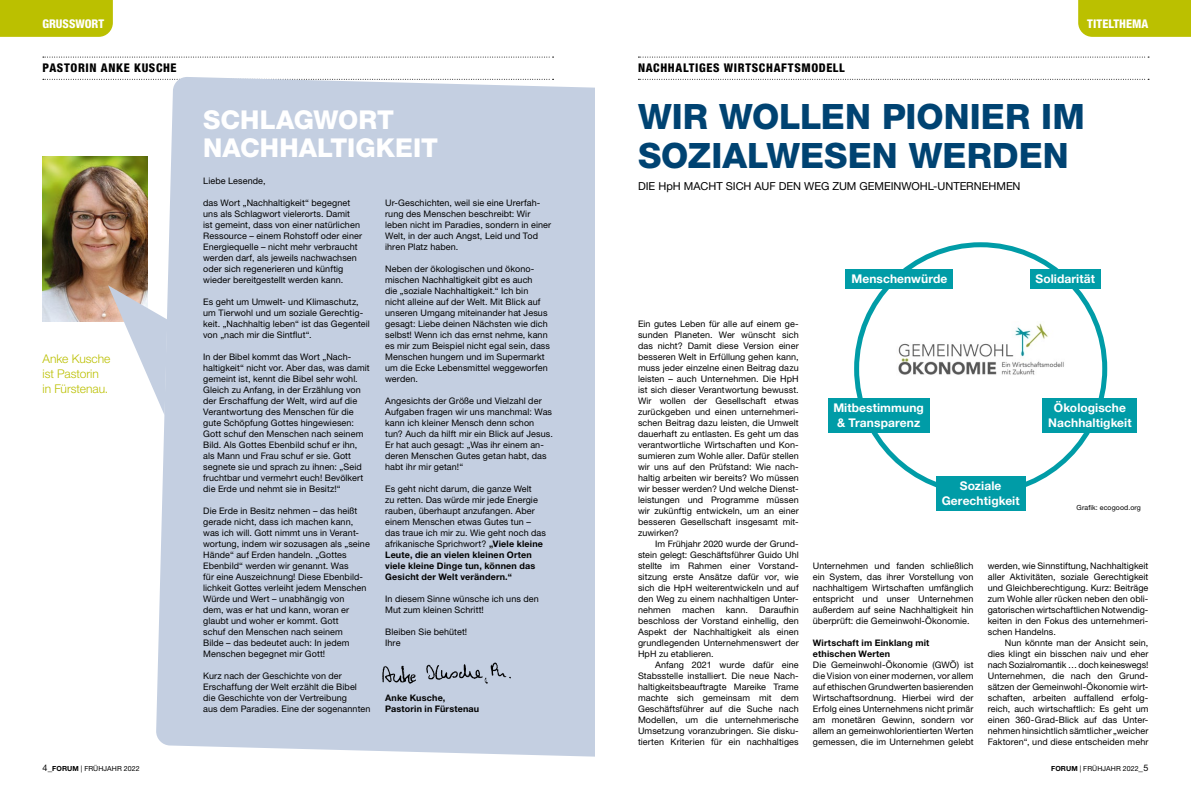
<style>
.page{position:relative;width:1191px;height:794px;background:#fff}
.page>*{position:absolute;margin:0;border:0;box-sizing:border-box;transform-origin:0 0}
.t1{font:800 35px/38.5px "Helvetica Neue LT Std";color:#004372}
.t2{font:800 26px/27.5px "Helvetica Neue LT Std";color:#fff}
.t3{font:700 12px/15px "Helvetica Neue LT Std";letter-spacing:.005em;color:#fff;text-align:center}
.t4{font:800 condensed 12px "Helvetica Neue LT Std";letter-spacing:.055em;color:#000}
.t5{font:300 12px/15px "Helvetica Neue LT Std";letter-spacing:-.005em;color:#bbc000}
.t6{font:800 condensed 12px "Helvetica Neue LT Std";letter-spacing:.005em;color:#fff}
.t7{font:11px "Helvetica Neue LT Std";color:#000}
.t8{font:9px/11px "Helvetica Neue LT Std";letter-spacing:.01em;color:#000}
.t9{font:700 9px/11px "Helvetica Neue LT Std";letter-spacing:.02em;color:#000}
.t10{font:7px "Helvetica Neue LT Std";letter-spacing:.015em;color:#000}
.s1{font-weight:700}
.s2{font-size:9px}
</style>
<div class="page">
<img style="left:43px;top:157px;width:104px;height:165px">
<svg style="left:43px;top:79px;width:113px;height:1px"></svg>
<svg style="left:43px;top:57px;width:510px;height:1px"></svg>
<div style="left:156px;top:77px;width:439px;height:680px;background:#c4cfe1"></div>
<div style="left:0;top:0;width:113px;height:37px;background:#bbc000"></div>
<svg style="left:108px;top:285px;width:59px;height:130px"></svg>
<img style="left:363px;top:641px;width:173px;height:50px">
<svg style="left:638px;top:79px;width:511px;height:1px"></svg>
<svg style="left:638px;top:57px;width:511px;height:1px"></svg>
<div style="left:1078px;top:0;width:113px;height:37px;background:#bbc000"></div>
<img style="left:898px;top:323px;width:166px;height:52px">
<div style="left:1029px;top:269px;width:71px;height:20px;background:#009ca7"></div>
<div style="left:936px;top:476px;width:89px;height:35px;background:#009ca7"></div>
<div style="left:1042px;top:398px;width:95px;height:35px;background:#009ca7"></div>
<div style="left:827px;top:398px;width:102px;height:35px;background:#009ca7"></div>
<div style="left:845px;top:269px;width:108px;height:20px;background:#009ca7"></div>
<h3 class="t6" style="left:42px;top:17px;width:63px">GRUSSWORT</h3>
<h3 class="t4" style="left:43px;top:61px;width:136px">PASTORIN ANKE KUSCHE</h3>
<h3 class="t5" style="left:43px;top:351px;width:69px">Anke Kusche ist Pastorin<br>in Fürstenau.</h3>
<h2 class="t2" style="left:203px;top:106px;width:236px">SCHLAGWORT<br>NACHHALTIGKEIT</h2>
<p class="t8" style="left:203px;top:175px;width:64px">Liebe Lesende,</p>
<p class="t8" style="left:203px;top:197px;width:160px">das Wort „Nachhaltigkeit“ begegnet uns als Schlagwort vielerorts. Damit<br>ist gemeint, dass von einer natürlichen Ressource – einem Rohstoff oder einer Energiequelle – nicht mehr verbraucht werden darf, als jeweils nachwachsen oder sich regenerieren und künftig wieder bereitgestellt werden kann.</p>
<p class="t8" style="left:203px;top:296px;width:168px">Es geht um Umwelt- und Klimaschutz, um Tierwohl und um soziale Gerechtig&shy;keit. „Nachhaltig leben“ ist das Gegenteil von „nach mir die Sintflut“.</p>
<p class="t8" style="left:203px;top:351px;width:168px">In der Bibel kommt das Wort „Nach&shy;haltigkeit“ nicht vor. Aber das, was damit gemeint ist, kennt die Bibel sehr wohl.<br>Gleich zu Anfang, in der Erzählung von der Erschaffung der Welt, wird auf die Verantwortung des Menschen für die gute Schöpfung Gottes hingewiesen:<br>Gott schuf den Menschen nach seinem Bild. Als Gottes Ebenbild schuf er ihn, als Mann und Frau schuf er sie. Gott segnete sie und sprach zu ihnen: „Seid fruchtbar und vermehrt euch! Bevölkert die Erde und nehmt sie in Besitz!“</p>
<p class="t8" style="left:203px;top:505px;width:168px">Die Erde in Besitz nehmen – das heißt gerade nicht, dass ich machen kann, was ich will. Gott nimmt uns in Verant&shy;wortung, indem wir sozusagen als „seine Hände“ auf Erden handeln. „Gottes Ebenbild“ werden wir genannt. Was<br>für eine Auszeichnung! Diese Ebenbild&shy;lichkeit Gottes verleiht jedem Menschen Würde und Wert – unabhängig von<br>dem, was er hat und kann, woran er glaubt und woher er kommt. Gott<br>schuf den Menschen nach seinem<br>Bilde – das bedeutet auch: In jedem Menschen begegnet mir Gott!</p>
<p class="t8" style="left:203px;top:670px;width:169px">Kurz nach der Geschichte von der Erschaffung der Welt erzählt die Bibel die Geschichte von der Vertreibung<br>aus dem Paradies. Eine der sogenannten</p>
<p class="t8" style="left:385px;top:197px;width:167px">Ur-Geschichten, weil sie eine Urerfah&shy;rung des Menschen beschreibt: Wir leben nicht im Paradies, sondern in einer Welt, in der auch Angst, Leid und Tod ihren Platz haben.</p>
<p class="t8" style="left:385px;top:263px;width:166px">Neben der ökologischen und ökono&shy;mischen Nachhaltigkeit gibt es auch<br>die „soziale Nachhaltigkeit.“ Ich bin nicht alleine auf der Welt. Mit Blick auf unseren Umgang miteinander hat Jesus gesagt: Liebe deinen Nächsten wie dich selbst! Wenn ich das ernst nehme, kann es mir zum Beispiel nicht egal sein, dass Menschen hungern und im Supermarkt um die Ecke Lebensmittel weggeworfen werden.</p>
<p class="t8" style="left:385px;top:395px;width:169px">Angesichts der Größe und Vielzahl der Aufgaben fragen wir uns manchmal: Was kann ich kleiner Mensch denn schon tun? Auch da hilft mir ein Blick auf Jesus.<br>Er hat auch gesagt: „Was ihr einem an&shy;deren Menschen Gutes getan habt, das habt ihr mir getan!“</p>
<p class="t8" style="left:385px;top:483px;width:162px">Es geht nicht darum, die ganze Welt<br>zu retten. Das würde mir jede Energie rauben, überhaupt anzufangen. Aber einem Menschen etwas Gutes tun – das traue ich mir zu. Wie geht noch das afrikanische Sprichwort? <span class="s1">„Viele kleine Leute, die an vielen kleinen Orten viele kleine Dinge tun, können das Gesicht der Welt verändern.“</span></p>
<p class="t8" style="left:385px;top:593px;width:155px">In diesem Sinne wünsche ich uns den<br>Mut zum kleinen Schritt!</p>
<p class="t8" style="left:385px;top:626px;width:83px">Bleiben Sie behütet!<br>Ihre</p>
<p class="t9" style="left:385px;top:692px;width:96px">Anke Kusche,<br>Pastorin in Fürstenau</p>
<h3 class="t6" style="left:1087px;top:17px;width:63px">TITELTHEMA</h3>
<h3 class="t4" style="left:638px;top:61px;width:208px">NACHHALTIGES WIRTSCHAFTSMODELL</h3>
<h1 class="t1" style="left:638px;top:97px;width:448px">WIR WOLLEN PIONIER IM<br>SOZIALWESEN WERDEN</h1>
<p class="t7" style="left:638px;top:179px;width:384px">DIE HpH MACHT SICH AUF DEN WEG ZUM GEMEINWOHL-UNTERNEHMEN</p>
<h3 class="t3" style="left:851px;top:271px;width:98px">Menschenwürde</h3>
<h3 class="t3" style="left:1035px;top:271px;width:61px">Solidarität</h3>
<p class="t8" style="left:638px;top:318px;width:162px;text-align:justify">Ein gutes Leben für alle auf einem ge&shy;sunden Planeten. Wer wünscht sich das nicht? Damit diese Version einer besseren Welt in Erfüllung gehen kann, muss jeder einzelne einen Beitrag dazu leisten – auch Unternehmen. Die HpH ist sich dieser Verantwortung bewusst.<br>Wir wollen der Gesellschaft etwas zurückgeben und einen unternehmeri&shy;schen Beitrag dazu leisten, die Umwelt dauerhaft zu entlasten. Es geht um das verantwortliche Wirtschaften und Kon&shy;sumieren zum Wohle aller. Dafür stellen wir uns auf den Prüfstand: Wie nach&shy;haltig arbeiten wir bereits? Wo müssen wir besser werden? Und welche Dienst&shy;leistungen und Programme müssen wir zukünftig entwickeln, um an einer besseren Gesellschaft insgesamt mit&shy;zuwirken?</p>
<p class="t8" style="left:638px;top:538px;width:162px;text-align:justify;text-indent:17px">Im Frühjahr 2020 wurde der Grund&shy;stein gelegt: Geschäftsführer Guido Uhl stellte im Rahmen einer Vorstand&shy;sitzung erste Ansätze dafür vor, wie sich die HpH weiterentwickeln und auf den Weg zu einem nachhaltigen Unter&shy;nehmen machen kann. Daraufhin beschloss der Vorstand einhellig, den Aspekt der Nachhaltigkeit als einen grundlegenden Unternehmenswert der HpH zu etablieren.</p>
<p class="t8" style="left:638px;top:659px;width:162px;text-align:justify;text-indent:17px">Anfang 2021 wurde dafür eine Stabsstelle installiert. Die neue Nach&shy;haltigkeitsbeauftragte Mareike Trame machte sich gemeinsam mit dem Geschäftsführer auf die Suche nach Modellen, um die unternehmerische Umsetzung voranzubringen. Sie disku&shy;tierten Kriterien für ein nachhaltiges</p>
<h3 class="t3" style="left:833px;top:400px;width:92px">Mitbestimmung &amp; Transparenz</h3>
<h3 class="t3" style="left:941px;top:478px;width:79px">Soziale<br>Gerechtigkeit</h3>
<h3 class="t3" style="left:1048px;top:400px;width:85px">Ökologische<br>Nachhaltigkeit</h3>
<p class="t10" style="left:1076px;top:503px;width:66px">Grafik: ecogood.org</p>
<p class="t8" style="left:813px;top:560px;width:162px;text-align:justify">Unternehmen und fanden schließlich ein System, das ihrer Vorstellung von nachhaltigem Wirtschaften umfänglich entspricht und unser Unternehmen außerdem auf seine Nachhaltigkeit hin überprüft: die Gemeinwohl-Ökonomie.</p>
<p class="t9" style="left:813px;top:637px;width:118px">Wirtschaft im Einklang mit ethischen Werten</p>
<p class="t8" style="left:813px;top:659px;width:162px;text-align:justify">Die Gemeinwohl-Ökonomie (GWÖ) ist die Vision von einer modernen, vor allem auf ethischen Grundwerten basierenden Wirtschaftsordnung. Hierbei wird der Erfolg eines Unternehmens nicht primär am monetären Gewinn, sondern vor allem an gemeinwohlorientierten Werten gemessen, die im Unternehmen gelebt</p>
<p class="t8" style="left:987px;top:560px;width:162px;text-align:justify">werden, wie Sinnstiftung, Nachhaltigkeit aller Aktivitäten, soziale Gerechtigkeit und Gleichberechtigung. Kurz: Beiträge zum Wohle aller rücken neben den obli&shy;gatorischen wirtschaftlichen Notwendig&shy;keiten in den Fokus des unternehmeri&shy;schen Handelns.</p>
<p class="t8" style="left:987px;top:637px;width:162px;text-align:justify;text-indent:17px">Nun könnte man der Ansicht sein, dies klingt ein bisschen naiv und eher nach Sozialromantik … doch keineswegs!<br>Unternehmen, die nach den Grund&shy;sätzen der Gemeinwohl-Ökonomie wirt&shy;schaften, arbeiten auffallend erfolg&shy;reich, auch wirtschaftlich: Es geht um einen 360-Grad-Blick auf das Unter&shy;nehmen hinsichtlich sämtlicher „weicher Faktoren“, und diese entscheiden mehr</p>
<p class="t10" style="left:43px;top:764px;width:99px"><span class="s2">4_</span><span class="s1">FORUM</span> | FRÜHJAHR 2022</p>
<p class="t10" style="left:1051px;top:764px;width:99px"><span class="s1">FORUM</span> | FRÜHJAHR 2022<span class="s2">_5</span></p>
</div>
